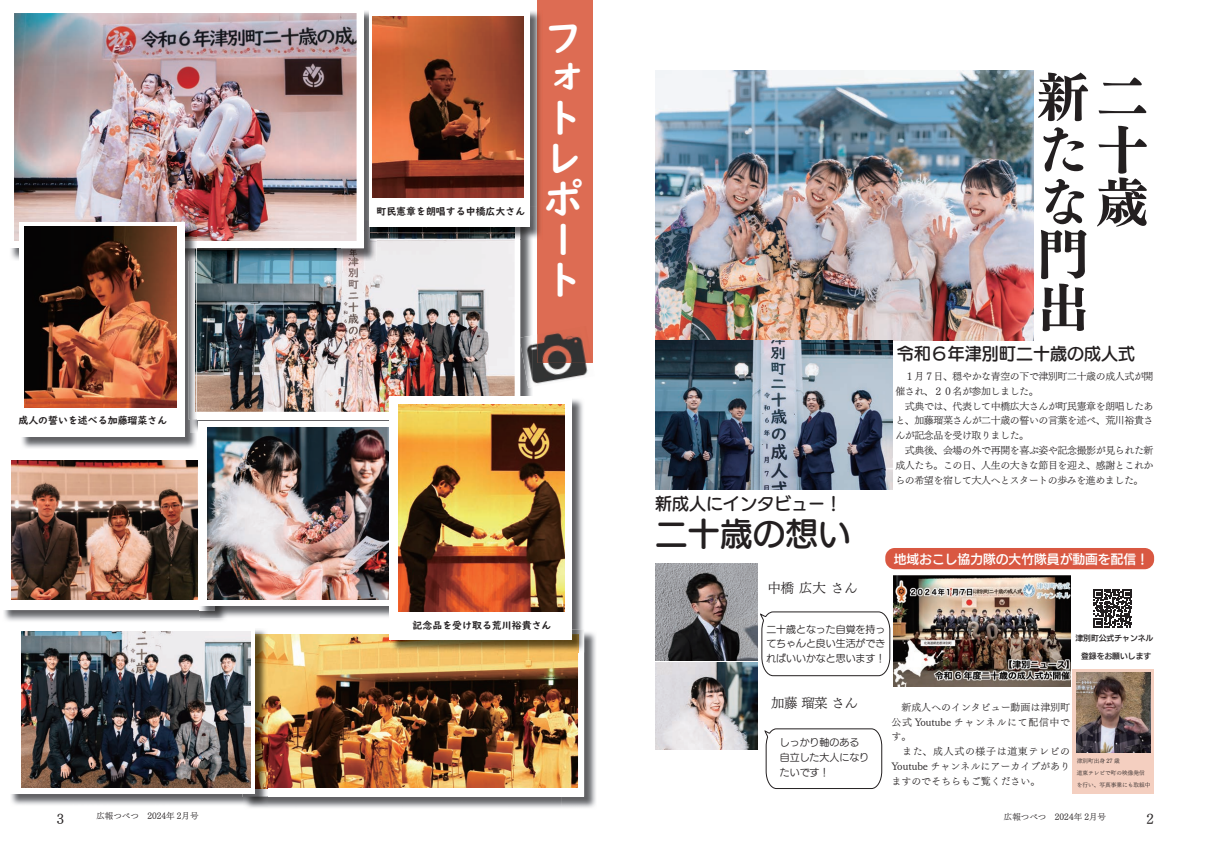
<style>
.page{position:relative;width:1208px;height:859px;background:#fff}
.page>*{position:absolute;margin:0;border:0;box-sizing:border-box;transform-origin:0 0}
.t1{font:52.4px/52.4px "UD Mincho Pr 6 N B";color:#231f20}
.t2{font:40.4px/40.4px "UD Digi Kyokasho N B";color:#fff}
.t3{font:32.6px "UD Marugo Large Pr 6 N DB";color:#231f20}
.t4{font:17px "UD Marugo Large Pr 6 N DB";color:#231f20}
.t5{font:13.5px "UD Mincho Pr 6 N L";letter-spacing:-.02em;color:#231f20}
.t6{font:12.8px "UD Kakugo Large Pr 6 N DB";color:#fff}
.t7{font:9.9px/14.9px "UD Mincho Pr 6 N L";letter-spacing:-.04em;color:#231f20}
.t8{font:9.9px/14.9px "UD Mincho Pr 6 N L";color:#231f20}
.t9{font:9.9px/14.9px "UD Marugo Large Pr 6 N M";color:#231f20}
.t10{font:9.9px "UD Digi Kyokasho N B";color:#231f20}
.t11{font:8.5px "UD Mincho Pr 6 N L";color:#231f20}
.t12{font:7.8px/17.1px "UD Kakugo Large Pr 6 N DB";color:#231f20;text-align:center}
.t13{font:5.7px/12px "UD Mincho Pr 6 N L";color:#231f20}
</style>
<div class="page">
<img style="left:655px;top:71px;width:379px;height:270px">
<img style="left:655px;top:564px;width:103px;height:96px">
<img style="left:655px;top:662px;width:102px;height:87px">
<img style="left:655px;top:340px;width:237px;height:150px">
<svg style="left:764px;top:728px;width:118px;height:61px"></svg>
<svg style="left:760px;top:612px;width:130px;height:64px"></svg>
<div style="left:885px;top:548px;width:269px;height:21px;background:#d95842;border-radius:9px"></div>
<div style="left:1072px;top:669px;width:82px;height:125px;background:#f4cfc0"></div>
<svg style="left:1082px;top:752px;width:59px;height:1px"></svg>
<img style="left:893px;top:576px;width:177px;height:111px">
<svg style="left:1093px;top:589px;width:38px;height:38px"></svg>
<img style="left:562px;top:632px;width:34px;height:176px">
<img style="left:247px;top:797px;width:315px;height:11px">
<div style="left:242px;top:629px;width:342px;height:168px;background:#fff"></div>
<img style="left:268px;top:634px;width:310px;height:154px">
<div style="left:537px;top:0;width:55px;height:363px;background:#dd6c53"></div>
<img style="left:533px;top:335px;width:60px;height:49px">
<img style="left:537px;top:332px;width:55px;height:31px">
<img style="left:520px;top:239px;width:13px;height:157px">
<img style="left:197px;top:420px;width:192px;height:11px">
<img style="left:197px;top:239px;width:317px;height:173px">
<img style="left:4px;top:610px;width:220px;height:11px">
<img style="left:12px;top:461px;width:186px;height:139px">
<img style="left:200px;top:606px;width:189px;height:12px">
<img style="left:200px;top:606px;width:15px;height:4px">
<div style="left:198px;top:422px;width:219px;height:184px;background:#fff"></div>
<img style="left:207px;top:427px;width:182px;height:173px">
<img style="left:364px;top:11px;width:5px;height:204px">
<img style="left:341px;top:220px;width:35px;height:41px">
<img style="left:197px;top:248px;width:144px;height:13px">
<svg style="left:11px;top:248px;width:8px;height:12px"></svg>
<div style="left:8px;top:9px;width:356px;height:239px;background:#fff"></div>
<img style="left:11px;top:794px;width:233px;height:11px">
<img style="left:244px;top:797px;width:24px;height:9px">
<img style="left:242px;top:630px;width:26px;height:167px">
<div style="left:9px;top:626px;width:246px;height:168px;background:#fff"></div>
<img style="left:21px;top:632px;width:229px;height:155px">
<img style="left:14px;top:13px;width:342px;height:228px">
<img style="left:22px;top:261px;width:174px;height:187px">
<svg style="left:190px;top:420px;width:7px;height:12px"></svg>
<img style="left:189px;top:261px;width:8px;height:159px">
<img style="left:196px;top:261px;width:1px;height:151px">
<img style="left:185px;top:248px;width:4px;height:13px">
<svg style="left:189px;top:248px;width:8px;height:13px"></svg>
<img style="left:184px;top:224px;width:13px;height:24px">
<div style="left:19px;top:223px;width:165px;height:214px;background:#fff"></div>
<img style="left:24px;top:226px;width:152px;height:181px">
<img style="left:530px;top:11px;width:7px;height:196px">
<img style="left:520px;top:207px;width:17px;height:32px">
<img style="left:537px;top:12px;width:4px;height:225px">
<img style="left:514px;top:227px;width:6px;height:12px">
<img style="left:371px;top:227px;width:143px;height:12px">
<svg style="left:364px;top:215px;width:5px;height:5px"></svg>
<div style="left:369px;top:9px;width:160px;height:218px;background:#fff"></div>
<img style="left:373px;top:16px;width:150px;height:182px">
<img style="left:572px;top:399px;width:11px;height:230px">
<svg style="left:584px;top:632px;width:1px;height:21px"></svg>
<img style="left:572px;top:629px;width:12px;height:24px">
<img style="left:391px;top:634px;width:187px;height:19px">
<div style="left:389px;top:396px;width:183px;height:244px;background:#fff"></div>
<img style="left:398px;top:405px;width:166px;height:207px">
<img style="left:1076px;top:673px;width:74px;height:79px">
<p class="t10" style="left:18px;top:414px;width:150px">成人の誓いを述べる加藤瑠菜さん</p>
<p class="t10" style="left:376px;top:205px;width:150px">町民憲章を朗唱する中橋広大さん</p>
<h2 class="t2" style="left:543px;top:18px;width:40px">フォトレポート</h2>
<p class="t10" style="left:412px;top:619px;width:140px">記念品を受け取る荒川裕貴さん</p>
<h1 class="t1" style="left:1036px;top:69px;width:112px">新二た十な歳門出</h1>
<h3 class="t4" style="left:897px;top:345px;width:240px">令和６年津別町二十歳の成人式</h3>
<h3 class="t4" style="left:655px;top:494px;width:189px">新成人にインタビュー！</h3>
<h3 class="t3" style="left:655px;top:516px;width:197px">二十歳の想い</h3>
<h3 class="t5" style="left:767px;top:576px;width:92px">中橋 広大 さん</h3>
<p class="t7" style="left:895px;top:368px;width:260px">　１月７日、穏やかな青空の下で津別町二十歳の成人式が開催され、２０名が参加しました。<br>　式典では、代表して中橋広大さんが町民憲章を朗唱したあと、加藤瑠菜さんが二十歳の誓いの言葉を述べ、荒川裕貴さんが記念品を受け取りました。<br>　式典後、会場の外で再開を喜ぶ姿や記念撮影が見られた新成人たち。この日、人生の大きな節目を迎え、感謝とこれからの希望を宿して大人へとスタートの歩みを進めました。</p>
<p class="t6" style="left:893px;top:552px;width:257px">地域おこし協力隊の大竹隊員が動画を配信！</p>
<p class="t9" style="left:766px;top:622px;width:121px;text-align:justify">二十歳となった自覚を持ってちゃんと良い生活ができればいいかなと思います！</p>
<p class="t12" style="left:1075px;top:630px;width:79px">津別町公式チャンネル登録をお願いします</p>
<h3 class="t5" style="left:771px;top:691px;width:88px">加藤 瑠菜 さん</h3>
<p class="t9" style="left:780px;top:735px;width:91px">しっかり軸のある自立した大人になりたいです！</p>
<p class="t8" style="left:891px;top:699px;width:180px">　新成人へのインタビュー動画は津別町公式 Youtube チャンネルにて配信中です。<br>　また、成人式の様子は道東テレビの<br>Youtube チャンネルにアーカイブがありますのでそちらもご覧ください。</p>
<p class="t13" style="left:1076px;top:754px;width:75px">津別町出身 27 歳<br>道東テレビで町の映像発信を行い、写真事業にも取組中</p>
<h3 class="t5" style="left:57px;top:807px;width:9px">3</h3>
<p class="t11" style="left:96px;top:809px;width:104px">広報つべつ　2024年 2月号</p>
<p class="t11" style="left:1003px;top:809px;width:104px">広報つべつ　2024年 2月号</p>
<h3 class="t5" style="left:1146px;top:807px;width:9px">2</h3>
</div>
